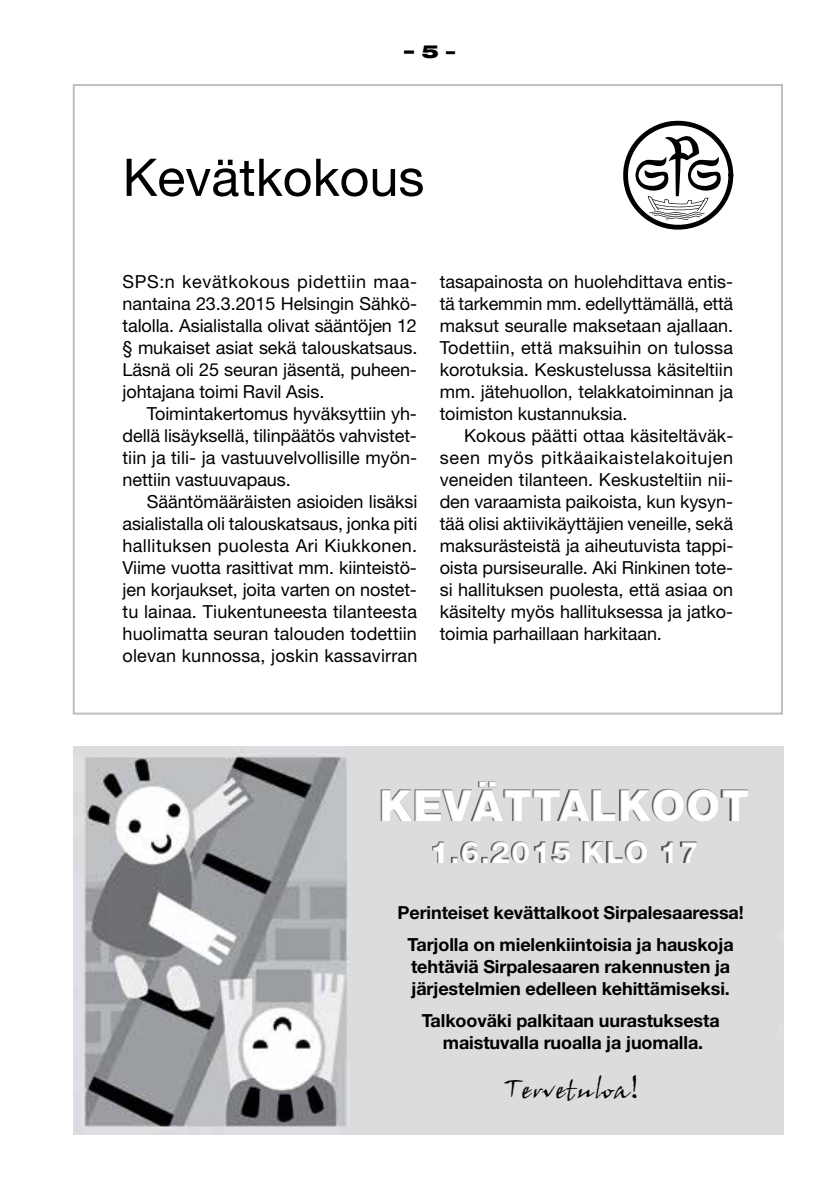
<style>
.page{position:relative;width:840px;height:1191px;background:#fff}
.page>*{position:absolute;margin:0;border:0;box-sizing:border-box;transform-origin:0 0}
.t1{font:52px "Helvetica Neue";color:#000}
.t2{font:900 44px "Helvetica Neue";letter-spacing:-.005em;color:#fff}
.t3{font:900 30.8px "Helvetica Neue";letter-spacing:-.005em;color:#fff}
.t4{font:28px "John Handy Let Plain";color:#000}
.t5{font:18px/22px "Helvetica Neue";letter-spacing:-.005em;color:#000;text-align:justify}
.t6{font:700 18px/22px "Helvetica Neue";letter-spacing:-.005em;color:#000;text-align:center}
.t7{font:900 expanded 18px "Helvetica Neue";color:#000}
.s1{font-size:20px}
</style>
<div class="page">
<img style="left:74px;top:746px;width:708px;height:388px">
<div style="left:345px;top:778px;width:466px;height:150px;background:#000;opacity:.75"></div>
<svg style="left:623px;top:120px;width:109px;height:110px"></svg>
<p class="t7" style="left:404px;top:39px;width:53px"><span class="s1">–</span> 5 –</p>
<h1 class="t1" style="left:122px;top:146px;width:303px">Kevätkokous</h1>
<p class="t5" style="left:122px;top:270px;width:296px">SPS:n kevätkokous pidettiin maa&shy;nantaina 23.3.2015 Helsingin Sähkö&shy;talolla. Asialistalla olivat sääntöjen 12 § mukaiset asiat sekä talouskatsaus.<br>Läsnä oli 25 seuran jäsentä, puheen&shy;johtajana toimi Ravil Asis.</p>
<p class="t5" style="left:122px;top:402px;width:296px;text-indent:24px">Toimintakertomus hyväksyttiin yh&shy;dellä lisäyksellä, tilinpäätös vahvistet&shy;tiin ja tili- ja vastuuvelvollisille myön&shy;nettiin vastuuvapaus.</p>
<p class="t5" style="left:122px;top:490px;width:296px;text-indent:24px">Sääntömääräisten asioiden lisäksi asialistalla oli talouskatsaus, jonka piti hallituksen puolesta Ari Kiukkonen.<br>Viime vuotta rasittivat mm. kiinteistö&shy;jen korjaukset, joita varten on nostet&shy;tu lainaa. Tiukentuneesta tilanteesta huolimatta seuran talouden todettiin olevan kunnossa, joskin kassavirran</p>
<p class="t5" style="left:439px;top:270px;width:295px">tasapainosta on huolehdittava entis&shy;tä tarkemmin mm. edellyttämällä, että maksut seuralle maksetaan ajallaan.<br>Todettiin, että maksuihin on tulossa korotuksia. Keskustelussa käsiteltiin mm. jätehuollon, telakkatoiminnan ja toimiston kustannuksia.</p>
<p class="t5" style="left:439px;top:424px;width:295px;text-indent:24px">Kokous päätti ottaa käsiteltäväk&shy;seen myös pitkäaikaistelakoitujen veneiden tilanteen. Keskusteltiin nii&shy;den varaamista paikoista, kun kysyn&shy;tää olisi aktiivikäyttäjien veneille, sekä maksurästeistä ja aiheutuvista tappi&shy;oista pursiseuralle. Aki Rinkinen tote&shy;si hallituksen puolesta, että asiaa on käsitelty myös hallituksessa ja jatko&shy;toimia parhaillaan harkitaan.</p>
<h2 class="t2" style="left:378px;top:779px;width:372px">KEVÄTTALKOOT</h2>
<h3 class="t3" style="left:428px;top:833px;width:271px">1.6.2015 KLO 17</h3>
<p class="t6" style="left:397px;top:896px;width:347px;line-height:32px">Perinteiset kevättalkoot Sirpalesaaressa!<br>Tarjolla on mielenkiintoisia ja hauskoja</p>
<p class="t6" style="left:411px;top:955px;width:320px;text-align:left">tehtäviä Sirpalesaaren rakennusten ja järjestelmien edelleen kehittämiseksi.</p>
<p class="t6" style="left:421px;top:1009px;width:299px">Talkooväki palkitaan uurastuksesta maistuvalla ruoalla ja juomalla.</p>
<h3 class="t4" style="left:502px;top:1072px;width:137px">Tervetuloa!</h3>
</div>
